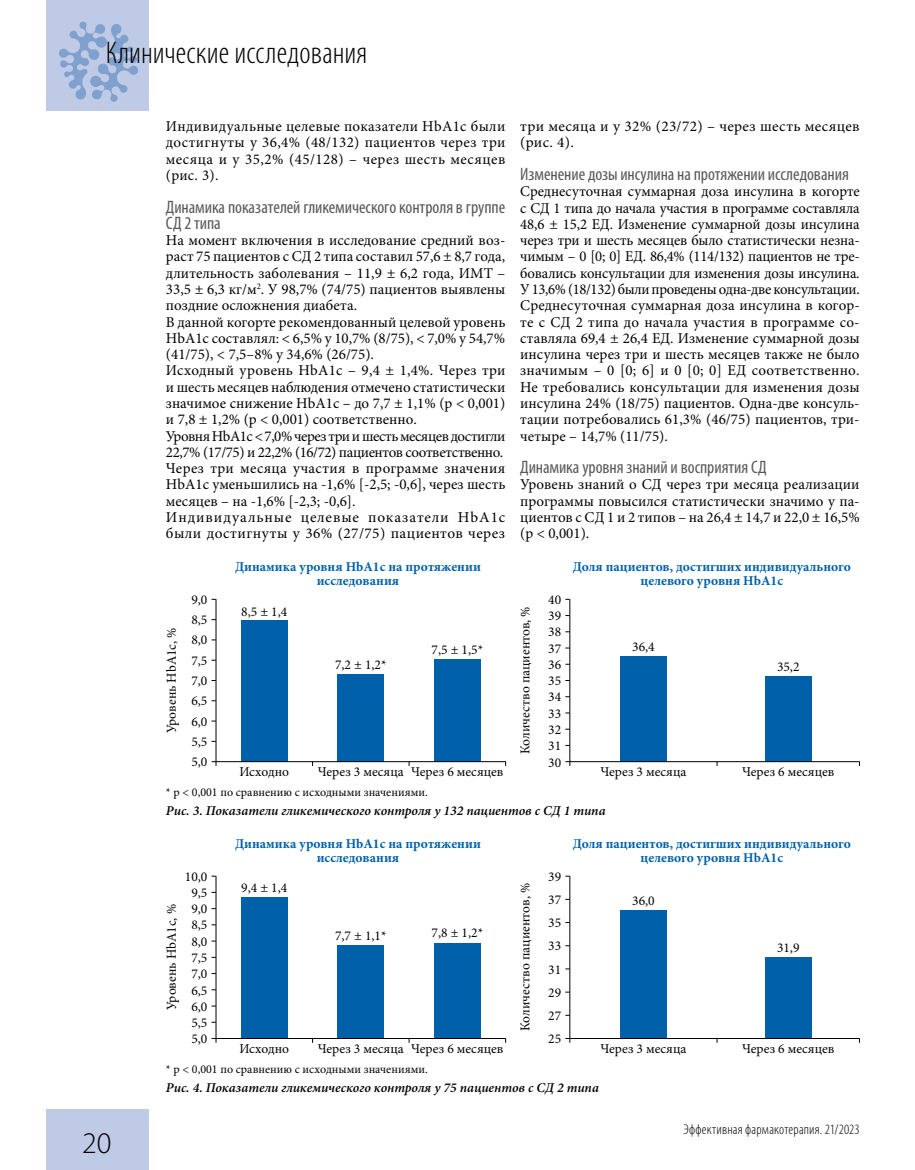
<style>
.page{position:relative;width:915px;height:1170px;background:#fff}
.page>*{position:absolute;margin:0;border:0;box-sizing:border-box;transform-origin:0 0}
.t1{font:300 condensed 31.5px "Myriad Pro";color:#000}
.t2{font:300 30px "Myriad Pro";color:#000}
.t3{font:condensed 18px/16.2px "Myriad Pro";letter-spacing:-.005em;color:#58595b}
.t4{font:15px/16.4px "Minion Pro";letter-spacing:.005em;color:#000;text-align:justify}
.t5{font:300 condensed 14.25px "Myriad Pro";letter-spacing:.015em;color:#000}
.t6{font:13.5px/16.2px "Minion Pro";color:#000;text-align:justify}
.t7{font:700 13.5px/13.5px "Minion Pro";color:#0061aa;text-align:center}
.t8{font:italic 600 13.5px "Minion Pro";letter-spacing:-.005em;color:#000}
.t9{font:12px "Minion Pro";color:#000}
</style>
<div class="page">
<div style="left:47px;top:0;width:102px;height:111px;background:#bfcbe6"></div>
<div style="left:47px;top:1108px;width:102px;height:61px;background:#bfcbe6"></div>
<svg style="left:59px;top:22px;width:79px;height:80px"></svg>
<svg style="left:211px;top:761px;width:6px;height:4px"></svg>
<svg style="left:211px;top:1038px;width:6px;height:4px"></svg>
<svg style="left:215px;top:598px;width:291px;height:164px"></svg>
<svg style="left:215px;top:875px;width:266px;height:163px"></svg>
<svg style="left:569px;top:598px;width:290px;height:164px"></svg>
<svg style="left:569px;top:875px;width:243px;height:163px"></svg>
<h1 class="t1" style="left:106px;top:34px;width:263px">Клинические исследования</h1>
<p class="t4" style="left:166px;top:118px;width:341px">Индивидуальные целевые показатели HbA1c были достигнуты у 36,4% (48/132) пациентов через три месяца и у 35,2% (45/128) – через шесть месяцев (рис. 3).</p>
<p class="t3" style="left:166px;top:198px;width:340px">Динамика показателей гликемического контроля в группе<br>СД 2 типа</p>
<p class="t4" style="left:166px;top:232px;width:341px;text-align:left">На момент включения в исследование средний воз&shy;раст 75 пациентов с СД 2 типа составил 57,6 ± 8,7 года, длительность заболевания – 11,9 ± 6,2 года, ИМТ – 33,5 ± 6,3 кг/м<sup>2</sup>. У 98,7% (74/75) пациентов выявлены поздние осложнения диабета.<br>В данной когорте рекомендованный целевой уровень HbA1c составлял: &lt; 6,5% у 10,7% (8/75), &lt; 7,0% у 54,7% (41/75), &lt; 7,5–8% у 34,6% (26/75).<br>Исходный уровень HbA1c – 9,4 ± 1,4%. Через три и шесть месяцев наблюдения отмечено статистически значимое снижение HbA1c – до 7,7 ± 1,1% (p &lt; 0,001) и 7,8 ± 1,2% (p &lt; 0,001) соответственно.<br>Уровня HbA1c &lt; 7,0% через три и шесть месяцев достигли 22,7% (17/75) и 22,2% (16/72) пациентов соответственно.<br>Через три месяца участия в программе значения HbA1c уменьшились на -1,6% [-2,5; -0,6], через шесть месяцев – на -1,6% [-2,3; -0,6].<br>Индивидуальные целевые показатели HbA1c были достигнуты у 36% (27/75) пациентов через</p>
<p class="t4" style="left:520px;top:118px;width:341px">три месяца и у 32% (23/72) – через шесть месяцев (рис. 4).</p>
<p class="t3" style="left:520px;top:166px;width:330px">Изменение дозы инсулина на протяжении исследования</p>
<p class="t4" style="left:520px;top:183px;width:341px">Среднесуточная суммарная доза инсулина в когорте с СД 1 типа до начала участия в программе составляла 48,6 ± 15,2 ЕД. Изменение суммарной дозы инсулина через три и шесть месяцев было статистически незна&shy;чимым – 0 [0; 0] ЕД. 86,4% (114/132) пациентов не тре&shy;бовались консультации для изменения дозы инсулина.<br>У 13,6% (18/132) были проведены одна-две консультации.<br>Среднесуточная суммарная доза инсулина в когор&shy;те с СД 2 типа до начала участия в программе со&shy;ставляла 69,4 ± 26,4 ЕД. Изменение суммарной дозы инсулина через три и шесть месяцев также не было значимым – 0 [0; 6] и 0 [0; 0] ЕД соответственно.<br>Не требовались консультации для изменения дозы инсулина 24% (18/75) пациентов. Одна-две консуль&shy;тации потребовались 61,3% (46/75) пациентов, три&shy;четыре – 14,7% (11/75).</p>
<p class="t3" style="left:520px;top:459px;width:248px">Динамика уровня знаний и восприятия СД</p>
<p class="t4" style="left:520px;top:476px;width:341px">Уровень знаний о СД через три месяца реализации программы повысился статистически значимо у па&shy;циентов с СД 1 и 2 типов – на 26,4 ± 14,7 и 22,0 ± 16,5% (р &lt; 0,001).</p>
<p class="t7" style="left:235px;top:560px;width:247px">Динамика уровня HbA1c на протяжении исследования</p>
<p class="t7" style="left:572px;top:560px;width:279px">Доля пациентов, достигших индивидуального целевого уровня HbA1c</p>
<p class="t6" style="left:163px;top:733px;width:107px;rotate:-90deg">Уровень HbA1c, %</p>
<p class="t6" style="left:191px;top:589px;width:18px;line-height:20.2px">9,0<br>8,5<br>8,0<br>7,5<br>7,0<br>6,5<br>6,0<br>5,5<br>5,0</p>
<p class="t6" style="left:241px;top:603px;width:48px">8,5 ± 1,4</p>
<p class="t6" style="left:239px;top:763px;width:51px">Исходно</p>
<p class="t6" style="left:335px;top:657px;width:53px">7,2 ± 1,2*</p>
<p class="t6" style="left:431px;top:641px;width:53px">7,5 ± 1,5*</p>
<p class="t6" style="left:318px;top:763px;width:87px">Через 3 месяца</p>
<p class="t6" style="left:411px;top:763px;width:94px">Через 6 месяцев</p>
<p class="t6" style="left:517px;top:754px;width:149px;rotate:-90deg">Количество пациентов, %</p>
<p class="t6" style="left:548px;top:591px;width:14px">40<br>39<br>38<br>37<br>36<br>35<br>34<br>33<br>32<br>31<br>30</p>
<p class="t6" style="left:632px;top:639px;width:24px">36,4</p>
<p class="t6" style="left:600px;top:763px;width:87px">Через 3 месяца</p>
<p class="t6" style="left:776px;top:658px;width:24px">35,2</p>
<p class="t6" style="left:741px;top:763px;width:94px">Через 6 месяцев</p>
<p class="t9" style="left:166px;top:784px;width:263px">* p &lt; 0,001 по сравнению с исходными значениями.</p>
<p class="t8" style="left:166px;top:801px;width:441px">Рис. 3. Показатели гликемического контроля у 132 пациентов с СД 1 типа</p>
<p class="t6" style="left:185px;top:868px;width:24px;text-align:center">10,0<br>9,5<br>9,0<br>8,5<br>8,0<br>7,5<br>7,0<br>6,5<br>6,0<br>5,5<br>5,0</p>
<p class="t6" style="left:163px;top:1009px;width:107px;rotate:-90deg">Уровень HbA1c, %</p>
<p class="t7" style="left:235px;top:836px;width:247px">Динамика уровня HbA1c на протяжении исследования</p>
<p class="t7" style="left:572px;top:836px;width:279px">Доля пациентов, достигших индивидуального целевого уровня HbA1c</p>
<p class="t6" style="left:241px;top:880px;width:48px">9,4 ± 1,4</p>
<p class="t6" style="left:239px;top:1040px;width:51px">Исходно</p>
<p class="t6" style="left:335px;top:927px;width:53px">7,7 ± 1,1*</p>
<p class="t6" style="left:431px;top:924px;width:53px">7,8 ± 1,2*</p>
<p class="t6" style="left:318px;top:1040px;width:87px">Через 3 месяца</p>
<p class="t6" style="left:411px;top:1040px;width:94px">Через 6 месяцев</p>
<p class="t6" style="left:517px;top:1030px;width:149px;rotate:-90deg">Количество пациентов, %</p>
<p class="t6" style="left:548px;top:864px;width:14px;line-height:23.2px">39<br>37<br>35<br>33<br>31<br>29<br>27<br>25</p>
<p class="t6" style="left:632px;top:892px;width:24px">36,0</p>
<p class="t6" style="left:600px;top:1040px;width:87px">Через 3 месяца</p>
<p class="t6" style="left:776px;top:939px;width:24px">31,9</p>
<p class="t6" style="left:741px;top:1040px;width:94px">Через 6 месяцев</p>
<h2 class="t2" style="left:82px;top:1126px;width:31px">20</h2>
<p class="t9" style="left:166px;top:1060px;width:263px">* p &lt; 0,001 по сравнению с исходными значениями.</p>
<p class="t8" style="left:166px;top:1078px;width:434px">Рис. 4. Показатели гликемического контроля у 75 пациентов с СД 2 типа</p>
<p class="t5" style="left:683px;top:1120px;width:178px">Эффективная фармакотерапия. 21/2023</p>
</div>
